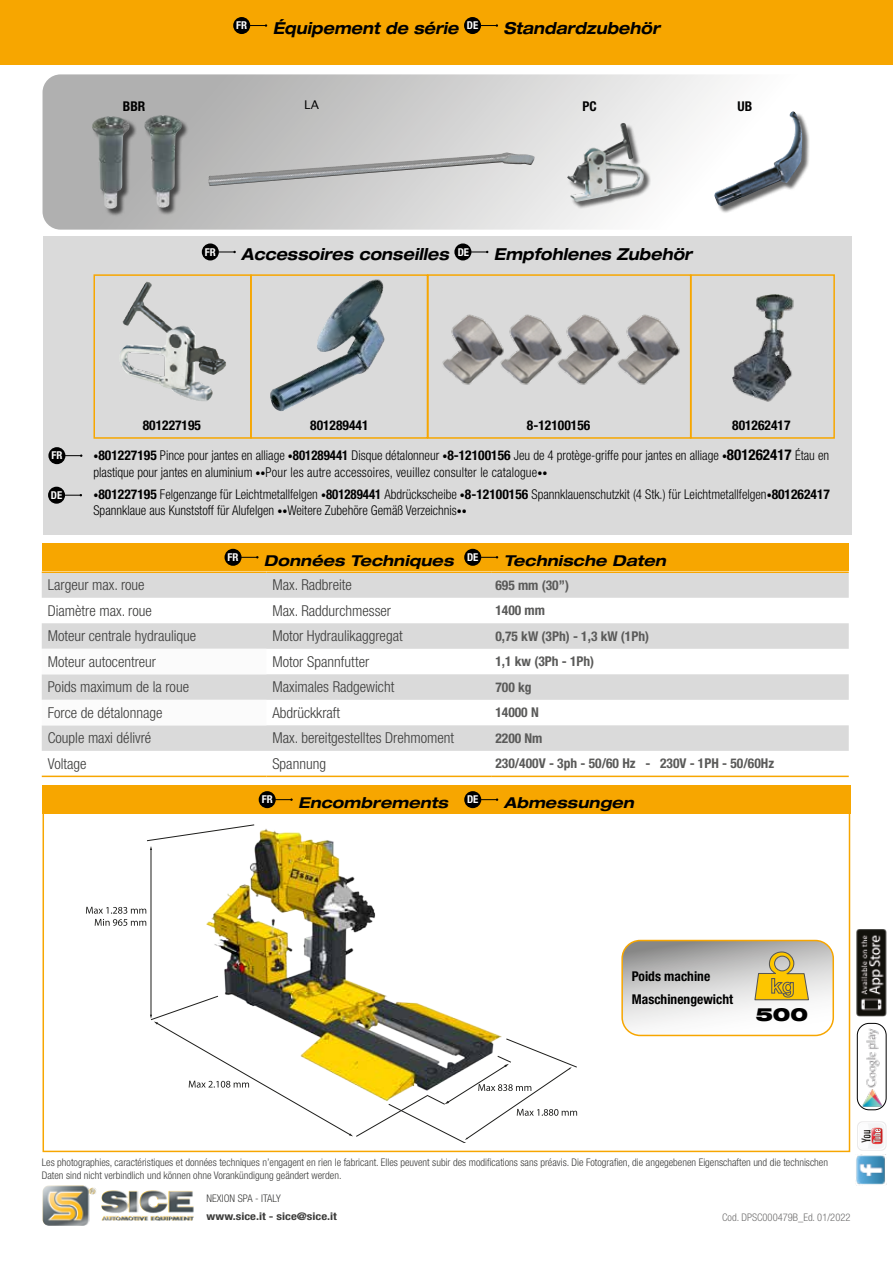
<style>
.page{position:relative;width:893px;height:1263px;background:#fff}
.page>*{position:absolute;margin:0;border:0;box-sizing:border-box;transform-origin:0 0}
.t1{font:900 expanded 18.3px "Helvetica Neue LT Std";color:#000}
.t2{font:italic 700 expanded 16.5px "Helvetica Neue LT Std";color:#000;scale:.9 1}
.t3{font:300 condensed 15px "Helvetica Neue LT Std";color:#3c3c3b}
.t4{font:italic 700 expanded 15px "Helvetica Neue LT Std";color:#000}
.t5{font:300 condensed 13.5px/16.2px "Helvetica Neue LT Std";color:#000;scale:.95 1}
.t6{font:700 condensed 13.5px "Helvetica Neue LT Std";color:#5a5a59}
.t7{font:700 condensed 13.5px/22.5px "Helvetica Neue LT Std";color:#000}
.t8{font:12px "Lucida Sans Std";color:#000}
.t9{font:700 condensed 10.8px "Helvetica Neue LT Std";color:#fff}
.t10{font:300 condensed 10.5px/12.6px "Helvetica Neue LT Std";color:#3c3c3b}
.t11{font:300 condensed 10.5px "Helvetica Neue LT Std";color:#706f6f}
.t12{font:700 condensed 10.5px "Helvetica Neue LT Std";color:#3c3c3b;scale:1.2 1}
.s1{font-size:10.5px}
.s2{font-weight:700}
.s3{font-weight:700;font-size:15px}
</style>
<div class="page">
<div style="left:0;top:0;width:893px;height:64px;background:#f7a600"></div>
<img style="left:856px;top:1154px;width:30px;height:31px">
<div style="left:857px;top:1121px;width:29px;height:30px;background:#eae9ea;border-radius:5px"></div>
<div style="left:858px;top:1122px;width:27px;height:28px;background:#fff;border-radius:5px"></div>
<div style="left:859px;top:1123px;width:25px;height:26px;background:#f3f4f5;border-radius:4px"></div>
<svg style="left:859px;top:1123px;width:24px;height:26px"></svg>
<img style="left:856px;top:929px;width:31px;height:88px">
<div style="left:857px;top:1023px;width:29px;height:87px;border:1px solid #000;border-radius:12px"></div>
<img style="left:862px;top:1025px;width:19px;height:83px">
<img style="left:43px;top:1185px;width:151px;height:41px">
<div style="left:43px;top:236px;width:808px;height:299px;background:#dadada"></div>
<svg style="left:622px;top:940px;width:211px;height:95px"></svg>
<svg style="left:43px;top:74px;width:687px;height:156px"></svg>
<div style="left:250px;top:274px;width:178px;height:165px;border:2px solid #f7a600"></div>
<div style="left:93px;top:274px;width:159px;height:165px;border:2px solid #f7a600"></div>
<div style="left:427px;top:274px;width:264px;height:165px;border:2px solid #f7a600"></div>
<div style="left:690px;top:274px;width:145px;height:165px;border:2px solid #f7a600"></div>
<img style="left:120px;top:281px;width:106px;height:120px">
<img style="left:270px;top:279px;width:115px;height:132px">
<div style="left:93px;top:117px;width:44px;height:99px;background:#000;opacity:.6"></div>
<img style="left:90px;top:116px;width:41px;height:93px">
<div style="left:145px;top:116px;width:44px;height:99px;background:#000;opacity:.6"></div>
<img style="left:142px;top:115px;width:41px;height:93px">
<div style="left:715px;top:113px;width:95px;height:101px;background:#000;opacity:.6"></div>
<img style="left:714px;top:111px;width:88px;height:95px">
<div style="left:568px;top:124px;width:83px;height:85px;background:#000;opacity:.6"></div>
<img style="left:567px;top:123px;width:77px;height:79px">
<img style="left:146px;top:824px;width:241px;height:172px">
<hr style="left:151px;top:849px;width:1px;height:166px;background:#1d1d1b">
<svg style="left:147px;top:824px;width:107px;height:26px"></svg>
<svg style="left:86px;top:907px;width:60px;height:19px"></svg>
<svg style="left:150px;top:996px;width:427px;height:146px"></svg>
<img style="left:733px;top:294px;width:61px;height:107px">
<img style="left:442px;top:314px;width:52px;height:71px">
<img style="left:494px;top:314px;width:58px;height:71px">
<img style="left:552px;top:314px;width:59px;height:71px">
<img style="left:611px;top:314px;width:69px;height:71px">
<img style="left:208px;top:152px;width:327px;height:34px">
<svg style="left:65px;top:454px;width:17px;height:3px"></svg>
<div style="left:48px;top:447px;width:17px;height:17px;background:#000;border-radius:50%"></div>
<svg style="left:65px;top:494px;width:17px;height:2px"></svg>
<div style="left:48px;top:487px;width:17px;height:17px;background:#000;border-radius:50%"></div>
<svg style="left:219px;top:251px;width:17px;height:2px"></svg>
<div style="left:202px;top:243px;width:17px;height:17px;background:#000;border-radius:50%"></div>
<svg style="left:471px;top:251px;width:17px;height:2px"></svg>
<div style="left:454px;top:243px;width:17px;height:17px;background:#000;border-radius:50%"></div>
<svg style="left:250px;top:24px;width:17px;height:3px"></svg>
<div style="left:233px;top:17px;width:17px;height:17px;background:#000;border-radius:50%"></div>
<svg style="left:481px;top:24px;width:17px;height:3px"></svg>
<div style="left:464px;top:17px;width:17px;height:17px;background:#000;border-radius:50%"></div>
<div style="left:42px;top:543px;width:807px;height:28px;background:#f7a600"></div>
<svg style="left:242px;top:556px;width:17px;height:2px"></svg>
<div style="left:225px;top:549px;width:17px;height:17px;background:#000;border-radius:50%"></div>
<svg style="left:481px;top:556px;width:17px;height:2px"></svg>
<div style="left:464px;top:549px;width:17px;height:17px;background:#000;border-radius:50%"></div>
<div style="left:42px;top:785px;width:809px;height:29px;background:#f7a600"></div>
<svg style="left:276px;top:798px;width:17px;height:3px"></svg>
<div style="left:259px;top:791px;width:17px;height:17px;background:#000;border-radius:50%"></div>
<svg style="left:481px;top:798px;width:17px;height:3px"></svg>
<div style="left:464px;top:791px;width:17px;height:17px;background:#000;border-radius:50%"></div>
<svg style="left:42px;top:573px;width:807px;height:178px;fill:#dadada"></svg>
<svg style="left:42px;top:649px;width:224px;height:76px"></svg>
<hr style="left:42px;top:776px;width:224px;height:1px;background:#f7a600">
<hr style="left:266px;top:776px;width:225px;height:1px;background:#f7a600">
<hr style="left:491px;top:776px;width:358px;height:1px;background:#f7a600">
<hr style="left:42px;top:571px;width:224px;height:2px;background:#f7a600">
<hr style="left:266px;top:571px;width:225px;height:2px;background:#f7a600">
<hr style="left:491px;top:571px;width:358px;height:2px;background:#f7a600">
<p class="t9" style="left:236px;top:19px;width:13px">FR</p>
<p class="t2" style="left:273px;top:18px;width:230px">Équipement de série <sup>DE</sup></p>
<p class="t2" style="left:504px;top:18px;width:175px">Standardzubehör</p>
<p class="t7" style="left:123px;top:95px;width:24px">BBR</p>
<p class="t8" style="left:304px;top:98px;width:16px">LA</p>
<p class="t7" style="left:583px;top:95px;width:16px">PC</p>
<p class="t7" style="left:737px;top:95px;width:16px">UB</p>
<p class="t9" style="left:205px;top:245px;width:13px">FR</p>
<p class="t2" style="left:241px;top:244px;width:255px">Accessoires conseilles <sup>DE</sup></p>
<p class="t2" style="left:494px;top:244px;width:221px">Empfohlenes Zubehör</p>
<p class="t9" style="left:51px;top:449px;width:13px">FR</p>
<p class="t9" style="left:51px;top:488px;width:13px">DE</p>
<p class="t7" style="left:143px;top:413px;width:60px">801227195</p>
<p class="t7" style="left:310px;top:413px;width:60px">801289441</p>
<p class="t7" style="left:527px;top:413px;width:65px">8-12100156</p>
<p class="t7" style="left:732px;top:413px;width:60px">801262417</p>
<p class="t5" style="left:93px;top:447px;width:776px"><span class="s1">•</span><span class="s2">801227195</span> Pince pour jantes en alliage <span class="s1">•</span><span class="s2">801289441</span> Disque détalonneur <span class="s1">•</span><span class="s2">8-12100156</span> Jeu de 4 protège-griffe pour jantes en alliage <span class="s1">•</span><span class="s3">801262417</span> Étau en plastique pour jantes en aluminium <span class="s1">••</span>Pour les autre accessoires, veuillez consulter le catalogue<span class="s1">••</span></p>
<p class="t5" style="left:93px;top:486px;width:777px"><span class="s1">•</span><span class="s2">801227195</span> Felgenzange für Leichtmetallfelgen <span class="s1">•</span><span class="s2">801289441</span> Abdrückscheibe <span class="s1">•</span><span class="s2">8-12100156</span> Spannklauenschutzkit (4 Stk.) für Leichtmetallfelgen<span class="s1">•</span><span class="s2">801262417<br></span>Spannklaue aus Kunststoff für Alufelgen <span class="s1">••</span>Weitere Zubehöre Gemäß Verzeichnis<span class="s1">••</span></p>
<p class="t9" style="left:228px;top:550px;width:13px">FR</p>
<p class="t4" style="left:264px;top:551px;width:216px">Données Techniques <sup>DE</sup></p>
<p class="t4" style="left:504px;top:551px;width:164px">Technische Daten</p>
<p class="t3" style="left:48px;top:576px;width:98px">Largeur max. roue</p>
<p class="t3" style="left:272px;top:576px;width:81px">Max. Radbreite</p>
<p class="t6" style="left:495px;top:577px;width:75px">695 mm (30”)</p>
<p class="t3" style="left:48px;top:602px;width:106px">Diamètre max. roue</p>
<p class="t3" style="left:272px;top:602px;width:120px">Max. Raddurchmesser</p>
<p class="t6" style="left:495px;top:602px;width:51px">1400 mm</p>
<p class="t3" style="left:48px;top:627px;width:150px">Moteur centrale hydraulique</p>
<p class="t3" style="left:272px;top:627px;width:132px">Motor Hydraulikaggregat</p>
<p class="t6" style="left:495px;top:628px;width:155px">0,75 kW (3Ph) - 1,3 kW (1Ph)</p>
<p class="t3" style="left:48px;top:653px;width:110px">Moteur autocentreur</p>
<p class="t3" style="left:272px;top:653px;width:98px">Motor Spannfutter</p>
<p class="t6" style="left:495px;top:653px;width:100px">1,1 kw (3Ph - 1Ph)</p>
<p class="t3" style="left:48px;top:678px;width:143px">Poids maximum de la roue</p>
<p class="t3" style="left:272px;top:678px;width:123px">Maximales Radgewicht</p>
<p class="t6" style="left:495px;top:679px;width:38px">700 kg</p>
<p class="t3" style="left:48px;top:704px;width:116px">Force de détalonnage</p>
<p class="t3" style="left:272px;top:704px;width:69px">Abdrückkraft</p>
<p class="t6" style="left:495px;top:704px;width:45px">14000 N</p>
<p class="t3" style="left:48px;top:729px;width:105px">Couple maxi délivré</p>
<p class="t3" style="left:272px;top:729px;width:183px">Max. bereitgestelltes Drehmoment</p>
<p class="t6" style="left:495px;top:730px;width:49px">2200 Nm</p>
<p class="t3" style="left:48px;top:755px;width:40px">Voltage</p>
<p class="t3" style="left:272px;top:755px;width:55px">Spannung</p>
<p class="t6" style="left:495px;top:755px;width:280px">230/400V - 3ph - 50/60 Hz - 230V - 1PH - 50/60Hz</p>
<p class="t9" style="left:262px;top:793px;width:13px">FR</p>
<p class="t4" style="left:298px;top:793px;width:151px">Encombrements</p>
<p class="t9" style="left:467px;top:793px;width:13px">DE</p>
<p class="t4" style="left:504px;top:793px;width:132px">Abmessungen</p>
<p class="t7" style="left:632px;top:965px;width:103px">Poids machine<br>Maschinengewicht</p>
<h1 class="t1" style="left:755px;top:1002px;width:54px">500</h1>
<p class="t10" style="left:42px;top:1156px;width:788px">Les photographies, caractéristiques et données techniques n’engagent en rien le fabricant. Elles peuvent subir des modifications sans préavis. Die Fotografien, die angegebenen Eigenschaften und die technischen<br>Daten sind nicht verbindlich und können ohne Vorankündigung geändert werden.</p>
<p class="t10" style="left:207px;top:1192px;width:75px">NEXION SPA - ITALY</p>
<p class="t12" style="left:207px;top:1210px;width:110px">www.sice.it - sice@sice.it</p>
<p class="t11" style="left:722px;top:1211px;width:130px">Cod. DPSC000479B_Ed. 01/2022</p>
</div>
